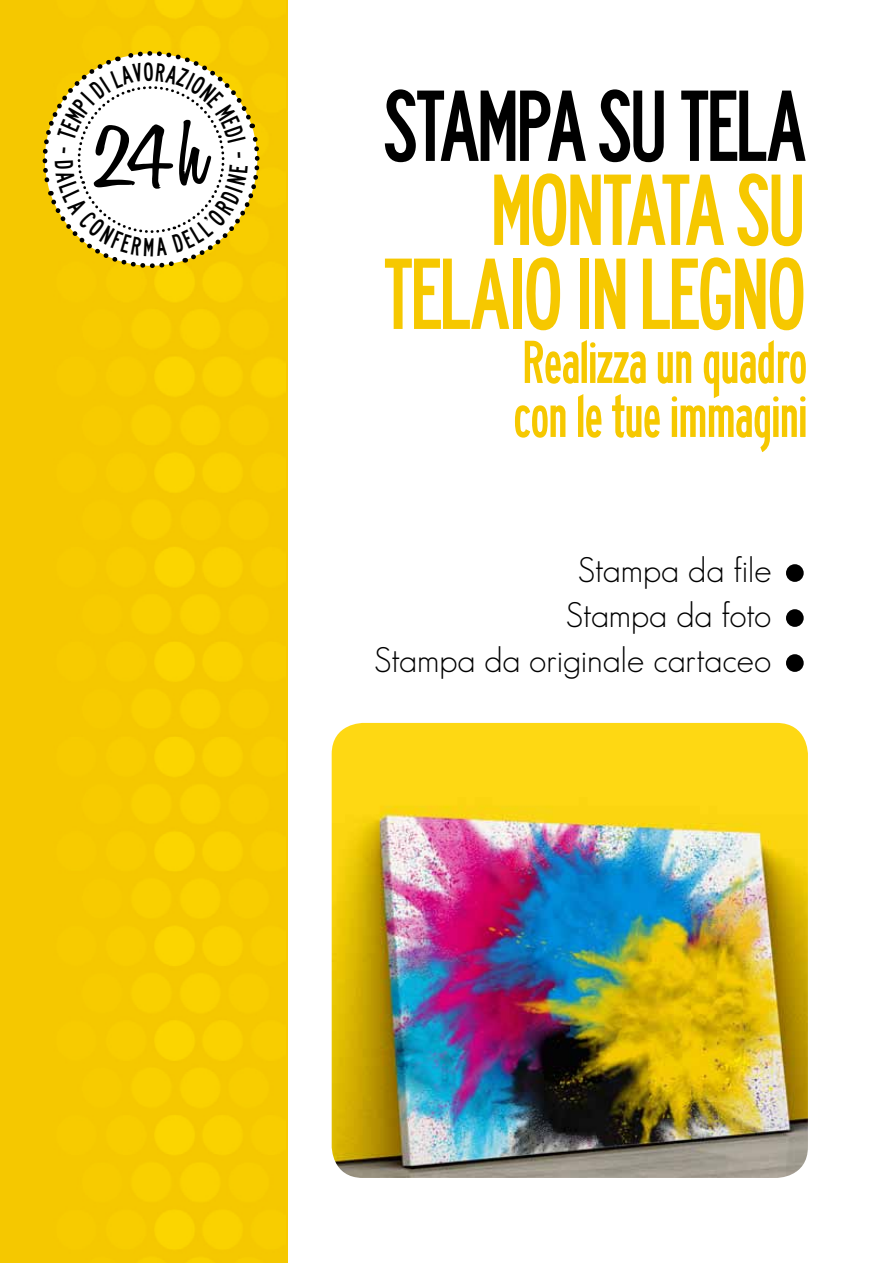
<style>
.page{position:relative;width:893px;height:1263px;background:#fff}
.page>*{position:absolute;margin:0;border:0;box-sizing:border-box;transform-origin:0 0}
.t1{font:105px/84px "highwaygothiccondesed";letter-spacing:-.06em;color:#f6c800;text-align:right}
.t2{font:105px "highwaygothiccondesed";letter-spacing:-.05em;color:#000}
.t3{font:600 95.1px "Honey Script";color:#000;scale:1.11 1}
.t4{font:63px/54px "highwaygothiccondesed";letter-spacing:-.03em;color:#f6c800}
.t5{font:300 34.8px/45px "Geosans";letter-spacing:-.005em;color:#000;text-align:right}
</style>
<div class="page">
<img style="left:0;top:0;width:286px;height:1263px">
<img style="left:332px;top:723px;width:476px;height:455px">
<div style="left:786px;top:564px;width:18px;height:18px;background:#000;border-radius:50%"></div>
<div style="left:786px;top:609px;width:18px;height:18px;background:#000;border-radius:50%"></div>
<div style="left:786px;top:654px;width:18px;height:18px;background:#000;border-radius:50%"></div>
<div style="left:32px;top:40px;width:238px;height:239px;background:#f6cb00"></div>
<svg style="left:34px;top:43px;width:234px;height:233px"></svg>
<h2 class="t3" style="left:95px;top:97px;width:101px">24h</h2>
<h1 class="t2" style="left:382px;top:70px;width:428px">STAMPA su TELA</h1>
<h1 class="t1" style="left:381px;top:170px;width:428px">MONTATA SU<br>TELAIO IN LEGNO</h1>
<h3 class="t4" style="left:513px;top:336px;width:297px">Realizza un quadro con le tue immagini</h3>
<p class="t5" style="left:374px;top:547px;width:399px">Stampa da file<br>Stampa da foto<br>Stampa da originale cartaceo</p>
</div>
